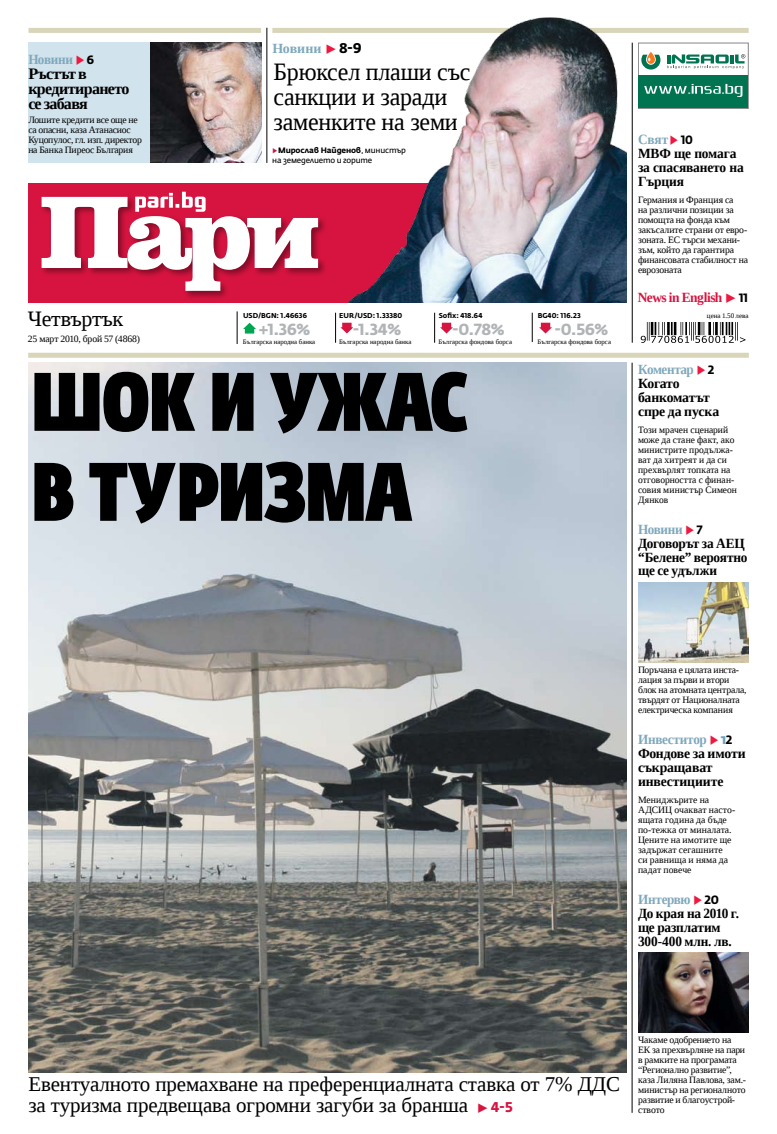
<style>
.page{position:relative;width:777px;height:1134px;background:#fff}
.page>*{position:absolute;margin:0;border:0;box-sizing:border-box;transform-origin:0 0}
.t1{font:82px/90px "Fedra Sans Dis Pro Heavy Cond";letter-spacing:-.005em;color:#000}
.t2{font:25px/25px "Liberation Serif";letter-spacing:-.01em;color:#000;scale:.96 1}
.t3{font:22px "Liberation Serif";letter-spacing:-.01em;color:#000}
.t4{font:21px/21px "Liberation Serif";letter-spacing:-.005em;color:#000}
.t5{font:700 16px/15px "Liberation Serif";letter-spacing:-.04em;color:#000}
.t6{font:700 16px "Fedra Sans Alt Pro";letter-spacing:-.015em;color:#b1b4b6}
.t7{font:700 14px/13.7px "Liberation Serif";letter-spacing:-.015em;color:#000;scale:.95 1}
.t8{font:700 14px/14px "Liberation Serif";letter-spacing:-.015em;color:#000}
.t9{font:700 14px/14px "Liberation Serif";letter-spacing:-.015em;color:#000;scale:.96 1}
.t10{font:700 14px "Liberation Serif";letter-spacing:-.035em;color:#d71440;scale:.96 1}
.t11{font:700 14px "Liberation Serif";letter-spacing:-.02em;color:#7fa8bc}
.t12{font:700 14px "Liberation Serif";letter-spacing:-.02em;color:#7fa8bc;scale:.94 1}
.t13{font:9.7px/10px "Liberation Serif";letter-spacing:-.01em;color:#000}
.t14{font:7.8px/10px "Fedra Sans Alt Pro";letter-spacing:-.02em;color:#000}
.t15{font:700 7px "Fedra Sans Alt Pro";color:#000}
.t16{font:7px "Liberation Serif";letter-spacing:.005em;color:#000}
.t17{font:6.8px "Liberation Serif";color:#000}
.s1{font-family:"Fedra Sans Alt Pro";color:#ed1941}
.s2{font-family:"Fedra Sans Alt Pro";font-size:12px;color:#000}
.s3{font-family:"Fedra Sans Alt Pro";color:#000}
.s4{color:#c51941}
.s5{font-weight:700}
.s6{color:#7fa8bc}
.s7{font-family:"Fedra Sans Alt Pro";font-size:12px}
.s8{font-family:"Fedra Sans Alt Pro";color:#6aa2bb}
.s9{font-family:"Fedra Sans Alt Pro";font-weight:700;font-size:14px;color:#d71440}
</style>
<div class="page">
<div style="left:28px;top:183px;width:598px;height:120px;background:#d71440"></div>
<div style="left:28px;top:43px;width:233px;height:120px;background:#d1e3ec"></div>
<hr style="left:267px;top:28px;width:1px;height:135px;background:#000">
<div style="left:28px;top:353px;width:721px;height:5px;background:#d8d5b9"></div>
<div style="left:39px;top:194px;width:99px;height:84px;background:#000;opacity:.4"></div>
<div style="left:183px;top:214px;width:76px;height:86px;background:#000;opacity:.4"></div>
<div style="left:245px;top:215px;width:83px;height:62px;background:#000;opacity:.4"></div>
<div style="left:272px;top:28px;width:476px;height:5px;background:#d8d5b9"></div>
<hr style="left:632px;top:43px;width:1px;height:300px;background:#000">
<div style="left:28px;top:28px;width:233px;height:5px;background:#d8d5b9"></div>
<svg style="left:42px;top:192px;width:276px;height:99px"></svg>
<svg style="left:532px;top:313px;width:1px;height:29px"></svg>
<hr style="left:434px;top:313px;width:1px;height:30px;background:#000">
<hr style="left:335px;top:313px;width:1px;height:30px;background:#000">
<hr style="left:237px;top:311px;width:1px;height:33px;background:#000">
<svg style="left:640px;top:323px;width:105px;height:20px"></svg>
<svg style="left:340px;top:323px;width:13px;height:11px"></svg>
<div style="left:638px;top:43px;width:110px;height:66px;border:1px solid #848688"></div>
<div style="left:638px;top:75px;width:110px;height:33px;background:#007350"></div>
<svg style="left:644px;top:84px;width:98px;height:13px"></svg>
<svg style="left:641px;top:52px;width:19px;height:18px"></svg>
<svg style="left:667px;top:54px;width:78px;height:15px"></svg>
<hr style="left:632px;top:363px;width:1px;height:750px;background:#000">
<svg style="left:243px;top:323px;width:13px;height:11px"></svg>
<svg style="left:440px;top:323px;width:13px;height:11px"></svg>
<svg style="left:539px;top:323px;width:13px;height:11px"></svg>
<img style="left:638px;top:953px;width:110px;height:80px">
<img style="left:150px;top:43px;width:111px;height:120px">
<img style="left:638px;top:583px;width:110px;height:80px">
<img style="left:324px;top:17px;width:302px;height:286px">
<img style="left:28px;top:363px;width:598px;height:710px">
<p class="t12" style="left:28px;top:49px;width:72px">Новини <span class="s1">▶</span> <span class="s2">6</span></p>
<p class="t5" style="left:28px;top:65px;width:103px">Ръстът в кредитирането се забавя</p>
<p class="t13" style="left:28px;top:114px;width:115px">Лошите кредити все още не са опасни, каза Атанасиос<br>Куцопулос, гл. изп. директор на Банка Пиреос България</p>
<p class="t11" style="left:272px;top:39px;width:91px">Новини <span class="s1">▶</span> <span class="s3">8-9</span></p>
<p class="t2" style="left:273px;top:59px;width:207px">Брюксел плаши със санкции и заради заменките на земи</p>
<p class="t14" style="left:272px;top:145px;width:135px"><span class="s4">▶</span><span class="s5">Мирослав Найденов</span>, министър на земеделието и горите</p>
<p class="t3" style="left:28px;top:305px;width:97px">Четвъртък</p>
<p class="t13" style="left:28px;top:334px;width:113px">25 март 2010, брой 57 (4868)</p>
<p class="t15" style="left:243px;top:311px;width:65px">USD/BGN: 1.46636</p>
<p class="t6" style="left:259px;top:320px;width:53px">+1.36%</p>
<p class="t17" style="left:243px;top:338px;width:74px">Българска народна банка</p>
<p class="t15" style="left:339px;top:311px;width:65px">EUR/USD: 1.33380</p>
<p class="t6" style="left:353px;top:320px;width:50px">-1.34%</p>
<p class="t17" style="left:339px;top:338px;width:74px">Българска народна банка</p>
<p class="t15" style="left:439px;top:311px;width:46px">Sofix: 418.64</p>
<p class="t6" style="left:452px;top:320px;width:54px">-0.78%</p>
<p class="t17" style="left:438px;top:338px;width:75px">Българска фондова борса</p>
<p class="t15" style="left:538px;top:311px;width:45px">BG40: 116.23</p>
<p class="t6" style="left:555px;top:320px;width:55px">-0.56%</p>
<p class="t17" style="left:537px;top:338px;width:75px">Българска фондова борса</p>
<p class="t1" style="left:32px;top:350px;width:438px">ШОК И УЖАС<br>В ТУРИЗМА</p>
<p class="t9" style="left:638px;top:132px;width:112px"><span class="s6">Свят</span> <span class="s1">▶</span> <span class="s7">10<br></span>МВФ ще помага за спасяването на<br>Гърция</p>
<p class="t13" style="left:638px;top:194px;width:112px">Германия и Франция са<br>на различни позиции за помощта на фонда към закъсалите страни от евро&shy;зоната. ЕС търси механи&shy;зъм, който да гарантира финансовата стабилност на еврозоната</p>
<p class="t10" style="left:638px;top:288px;width:116px">News in English <span class="s1">▶</span> <span class="s2">11</span></p>
<p class="t16" style="left:707px;top:311px;width:43px">цена 1.50 лева</p>
<p class="t8" style="left:638px;top:362px;width:83px"><span class="s6">Коментар</span> <span class="s1">▶</span> <span class="s7">2<br></span>Когато банкоматът спре да пуска</p>
<p class="t13" style="left:638px;top:424px;width:100px">Този мрачен сценарий може да стане факт, ако министрите продължа&shy;ват да хитреят и да си прехвърлят топката на отговорността с финан&shy;совия министър Симеон<br>Дянков</p>
<p class="t7" style="left:638px;top:522px;width:117px"><span class="s6">Новини</span> <span class="s1">▶</span> <span class="s7">7<br></span>Договорът за АЕЦ “Белене” вероятно ще се удължи</p>
<p class="t13" style="left:638px;top:664px;width:110px">Поръчана е цялата инста&shy;лация за първи и втори блок на атомната централа, твърдят от Националната електрическа компания</p>
<p class="t8" style="left:638px;top:732px;width:109px"><span class="s6">Инвеститор</span> <span class="s1">▶</span> <span class="s8">1</span><span class="s7">2<br></span>Фондове за имоти съкращават инвестициите</p>
<p class="t13" style="left:638px;top:794px;width:99px">Мениджърите на<br>АДСИЦ очакват насто&shy;ящата година да бъде по-тежка от миналата.<br>Цените на имотите ще задържат сегашните<br>си равнища и няма да падат повече</p>
<p class="t7" style="left:638px;top:892px;width:108px;line-height:14px"><span class="s6">Интервю</span> <span class="s1">▶</span> <span class="s7">20<br></span>До края на 2010 г. ще разплатим<br>300-400 млн. лв.</p>
<p class="t4" style="left:28px;top:1074px;width:593px">Евентуалното премахване на преференциалната ставка от 7% ДДС за туризма предвещава огромни загуби за бранша <span class="s9">▶ 4-5</span></p>
<p class="t13" style="left:638px;top:1034px;width:109px">Чакаме одобрението на<br>ЕК за прехвърляне на пари в рамките на програмата “Регионално развитие”, каза Лиляна Павлова, зам.- министър на регионалното развитие и благоустрой&shy;ството</p>
</div>
